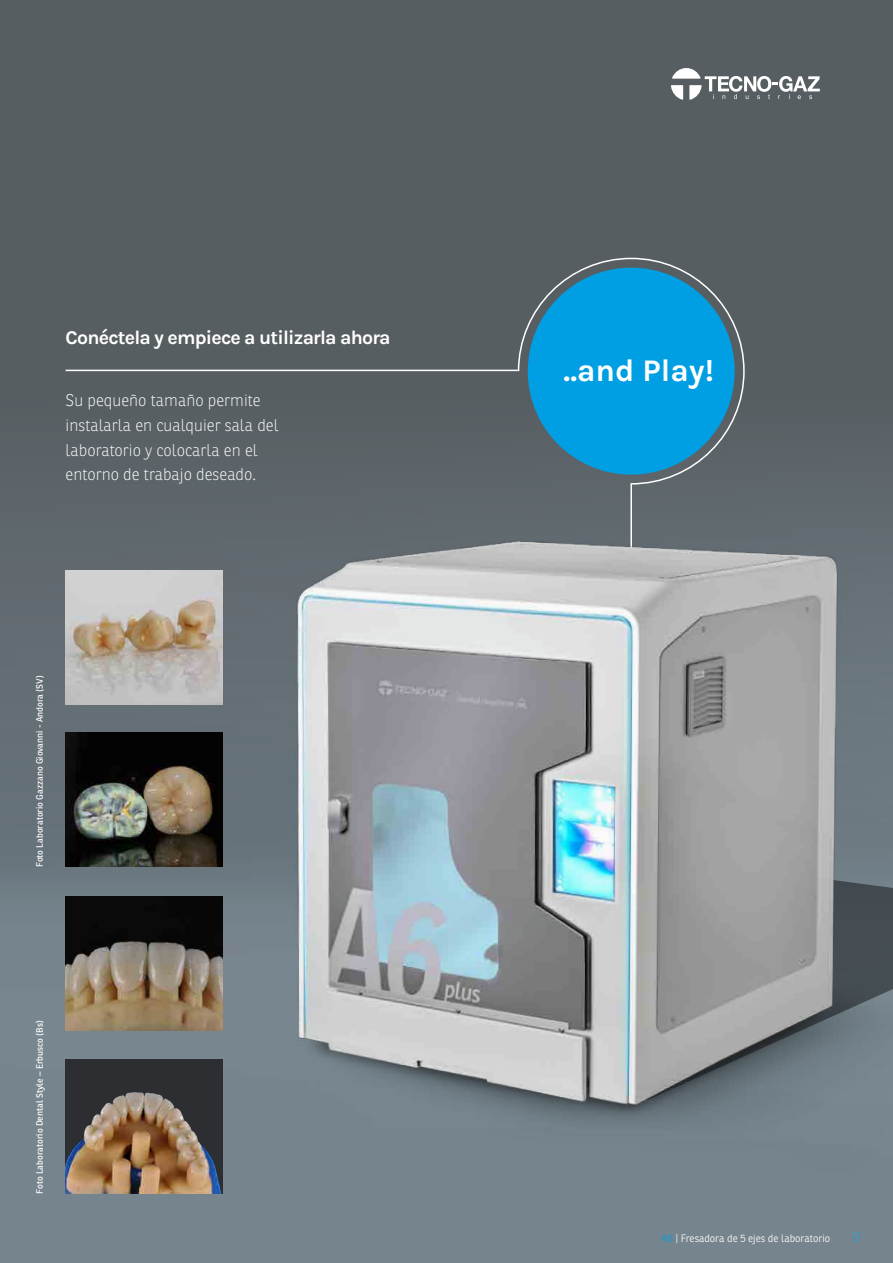
<style>
.page{position:relative;width:893px;height:1263px;background:#fff}
.page>*{position:absolute;margin:0;border:0;box-sizing:border-box;transform-origin:0 0}
.Titoli_di_Pagina_H2{font:700 31.5px "Karla";color:#fff}
.Sottotitolo_alta_evi{font:700 19.5px "Karla";letter-spacing:-.04em;color:#fff}
.Paragrafo_evidenza{font:100 16.5px/24.8px "Ronnia";color:#fff}
.t1{font:300 15px "Ronnia";color:#009fe3;scale:1.04 1}
.t2{font:300 10.5px "Ronnia";color:#fff}
.Paragrafo_evidenza-2{font:9px "Ronnia";color:#fff}
.s1{color:#009fe3}
</style>
<div class="page">
<img style="left:0;top:0;width:893px;height:1263px">
<svg style="left:689px;top:85px;width:13px;height:15px"></svg>
<svg style="left:671px;top:85px;width:12px;height:15px"></svg>
<svg style="left:672px;top:68px;width:148px;height:31px"></svg>
<hr style="left:66px;top:370px;width:452px;height:1px;background:#fff">
<svg style="left:517px;top:257px;width:228px;height:225px;background:#208bb9"></svg>
<img style="left:66px;top:733px;width:157px;height:134px">
<img style="left:66px;top:896px;width:157px;height:134px">
<img style="left:66px;top:1060px;width:157px;height:134px">
<img style="left:66px;top:571px;width:157px;height:134px">
<img style="left:233px;top:482px;width:660px;height:739px">
<div style="left:851px;top:1232px;width:12px;height:13px;background:#76848d"></div>
<div style="left:850px;top:1229px;width:11px;height:14px;background:#76848d"></div>
<p class="Sottotitolo_alta_evi" style="left:66px;top:325px;width:326px">Conéctela y empiece a utilizarla ahora</p>
<p class="Paragrafo_evidenza" style="left:66px;top:388px;width:215px">Su pequeño tamaño permite instalarla en cualquier sala del laboratorio y colocarla en el entorno de trabajo deseado.</p>
<p class="Paragrafo_evidenza-2" style="left:34px;top:867px;width:193px;rotate:-90deg">Foto Laboratorio Gazzano Giovanni - Andora (SV)</p>
<p class="Paragrafo_evidenza-2" style="left:34px;top:1193px;width:175px;rotate:-90deg">Foto Laboratorio Dental Style – Erbusco (Bs)</p>
<p class="Titoli_di_Pagina_H2" style="left:564px;top:350px;width:152px">..and Play!</p>
<p class="t2" style="left:661px;top:1232px;width:170px"><span class="s1">A6</span> | Fresadora de 5 ejes de laboratorio</p>
<p class="t1" style="left:852px;top:1227px;width:9px">9</p>
</div>
